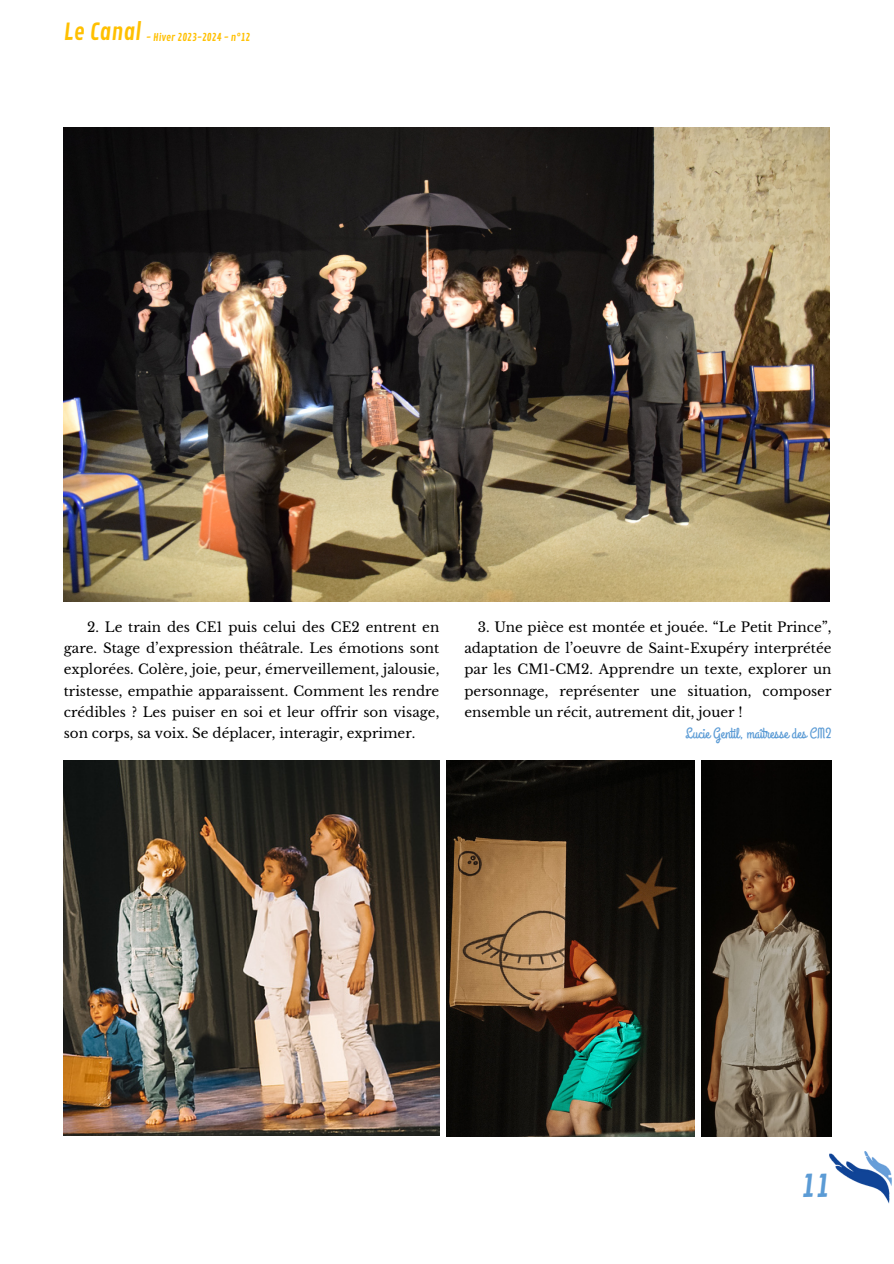
<style>
.page{position:relative;width:894px;height:1264px;background:#fff}
.page>*{position:absolute;margin:0;border:0;box-sizing:border-box;transform-origin:0 0}
.t1{font:30px "Contrail One";color:#5b9bd5}
.t2{font:15px "Grand Hotel";color:#5b9bd5}
.t3{font:13.5px/21.3px "Libre Baskerville";color:#000;text-align:justify}
.t4{font:10.5px "Contrail One";color:#ffc000}
.s1{font-size:22.95px}
</style>
<div class="page">
<img style="left:829px;top:1151px;width:63px;height:53px">
<img style="left:64px;top:128px;width:765px;height:473px">
<img style="left:64px;top:760px;width:375px;height:375px">
<img style="left:446px;top:760px;width:248px;height:376px">
<img style="left:701px;top:760px;width:129px;height:376px">
<p class="t4" style="left:64px;top:31px;width:188px"><span class="s1">Le Canal</span> - Hiver 2023-2024 - n°12</p>
<p class="t3" style="left:64px;top:616px;width:377px;text-indent:23px">2. Le train des CE1 puis celui des CE2 entrent en gare. Stage d’expression théâtrale. Les émotions sont explorées. Colère, joie, peur, émerveillement, jalousie, tristesse, empathie apparaissent. Comment les rendre crédibles ? Les puiser en soi et leur offrir son visage, son corps, sa voix. Se déplacer, interagir, exprimer.</p>
<p class="t3" style="left:464px;top:616px;width:368px;text-indent:13px">3. Une pièce est montée et jouée. “Le Petit Prince”, adaptation de l’oeuvre de Saint-Exupéry interprétée par les CM1-CM2. Apprendre un texte, explorer un personnage, représenter une situation, composer ensemble un récit, autrement dit, jouer !</p>
<p class="t2" style="left:685px;top:724px;width:147px">Lucie Gentil, maîtresse des CM2</p>
<h1 class="t1" style="left:801px;top:1168px;width:30px">11</h1>
</div>
